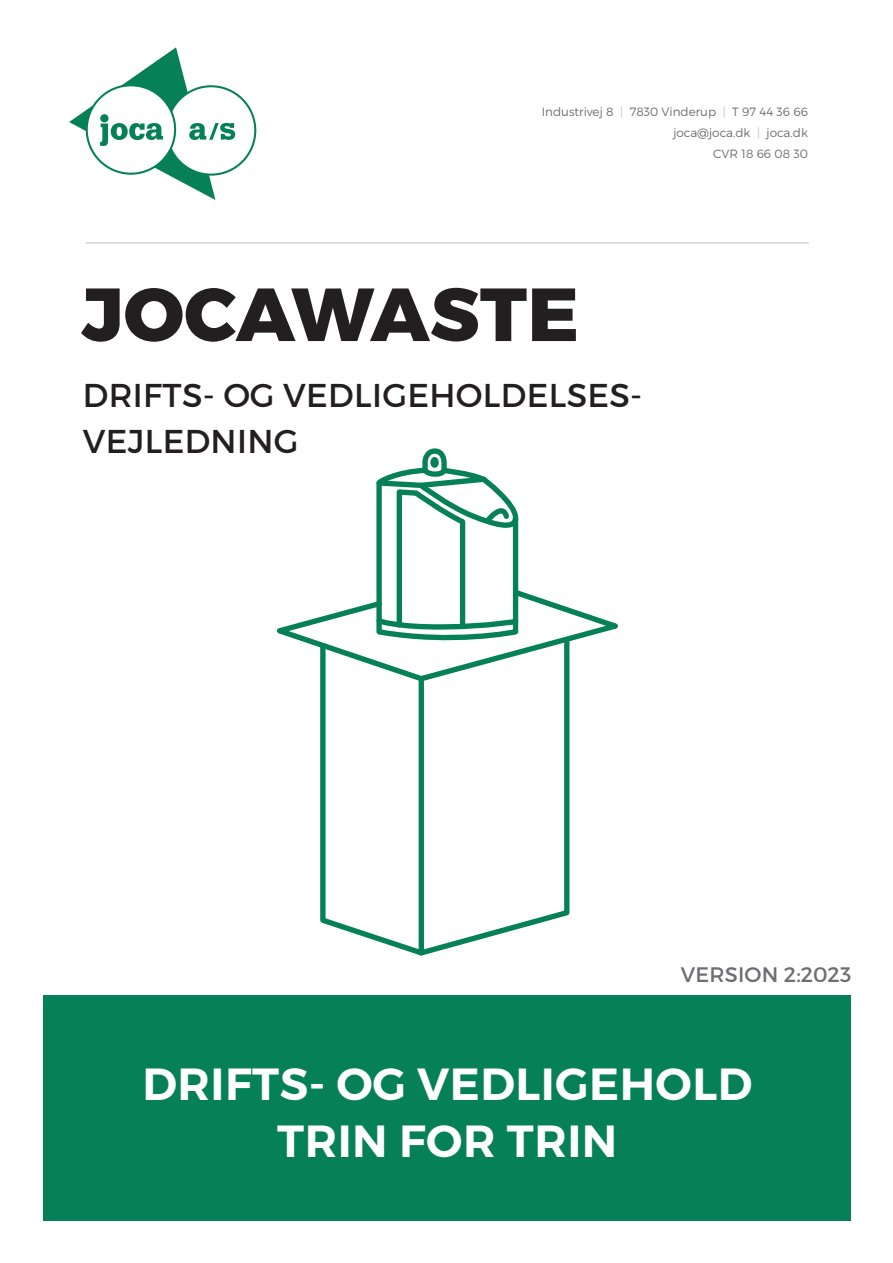
<style>
.page{position:relative;width:893px;height:1263px;background:#fff}
.page>*{position:absolute;margin:0;border:0;box-sizing:border-box;transform-origin:0 0}
.t1{font:800 75px "Montserrat";letter-spacing:.005em;color:#231f20}
.t2{font:600 45px/56.6px "Montserrat";letter-spacing:.01em;color:#fff;text-align:center}
.t3{font:33px/46.5px "Montserrat";letter-spacing:.01em;color:#231f20}
.t4{font:21px "Montserrat";letter-spacing:.01em;color:#6d6e71}
.t5{font:300 12px/21px "Montserrat";color:#6d6e71;text-align:right}
.s1{color:#bcbdc0}
</style>
<div class="page">
<div style="left:43px;top:996px;width:808px;height:225px;background:#058057"></div>
<hr style="left:86px;top:243px;width:723px;height:1px;background:#bcbdc0">
<svg style="left:69px;top:47px;width:188px;height:153px"></svg>
<svg style="left:276px;top:448px;width:342px;height:506px"></svg>
<svg style="left:415px;top:635px;width:157px;height:321px"></svg>
<p class="t5" style="left:542px;top:102px;width:268px">Industrivej 8 <span class="s1">|</span> 7830 Vinderup <span class="s1">|</span> T 97 44 36 66 joca@joca.dk <span class="s1">|</span> joca.dk<br>CVR 18 66 08 30</p>
<h1 class="t1" style="left:82px;top:271px;width:499px">JOCAWASTE</h1>
<h3 class="t3" style="left:83px;top:373px;width:561px">DRIFTS- OG VEDLIGEHOLDELSES-<br>VEJLEDNING</h3>
<h3 class="t4" style="left:681px;top:965px;width:172px">VERSION 2:2023</h3>
<h2 class="t2" style="left:142px;top:1058px;width:611px">DRIFTS- OG VEDLIGEHOLD<br>TRIN FOR TRIN</h2>
</div>
